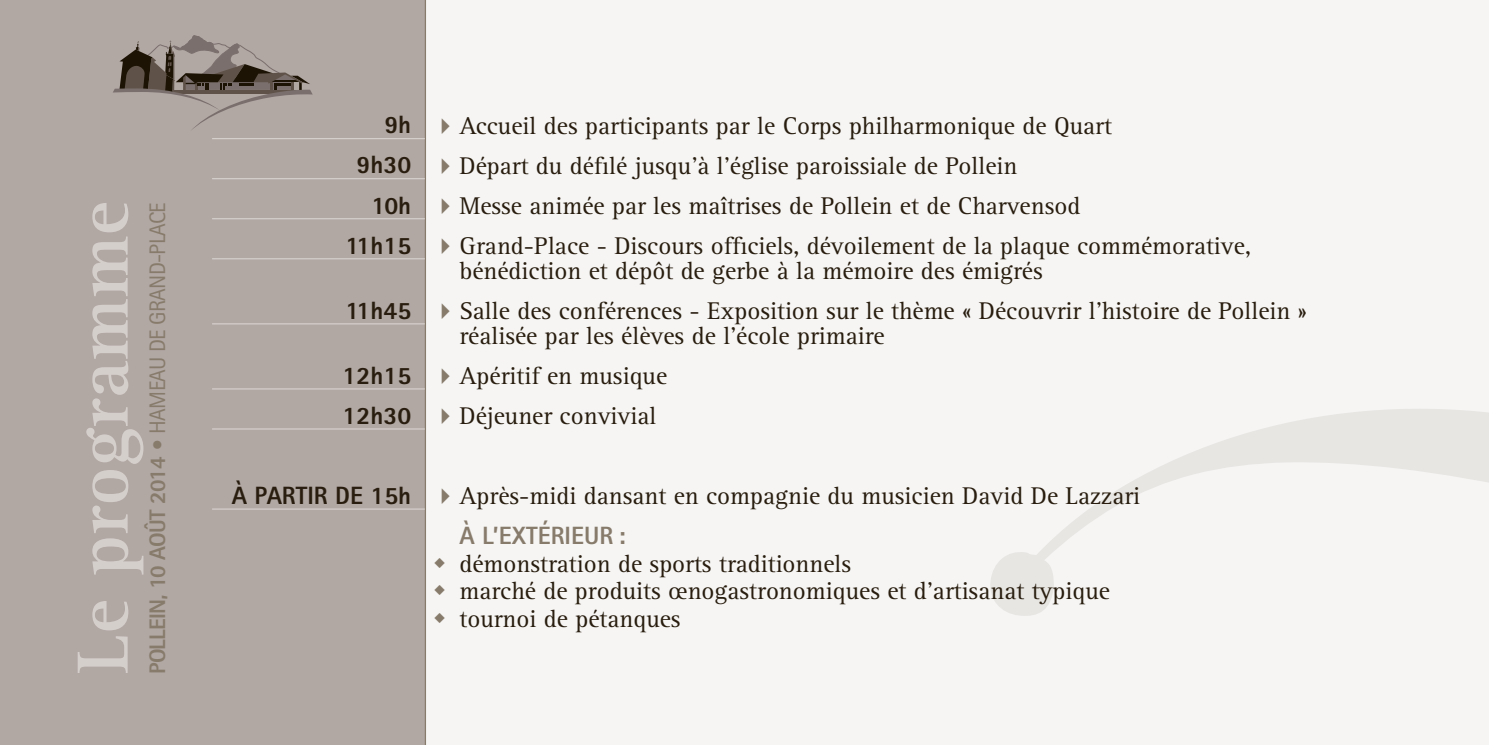
<style>
.page{position:relative;width:1489px;height:745px;background:#fff}
.page>*{position:absolute;margin:0;border:0;box-sizing:border-box;transform-origin:0 0}
.t1{font:700 75px "Rotis Serif";color:#d5cfcc}
.t2{font:25px/25px "Rotis Serif";color:#281d0e}
.t3{font:800 25px/40px "Rotis Sans Serif";color:#281d0e;text-align:right}
.t4{font:800 25px "Rotis Sans Serif";color:#877b6b}
.t5{font:800 22.5px "Rotis Sans Serif";letter-spacing:-.03em;color:#877b6b}
.s1{font-weight:400}
.s2{color:#877b6b}
</style>
<div class="page">
<div style="left:425px;top:0;width:1063px;height:744px;background:#f6f5f4"></div>
<svg style="left:990px;top:409px;width:498px;height:207px"></svg>
<div style="left:0;top:0;width:425px;height:744px;background:#b1a7a3"></div>
<hr style="left:425px;top:0;width:1px;height:744px;background:#877b6b">
<hr style="left:212px;top:138px;width:213px;height:1px;background:#d5cfcc">
<hr style="left:212px;top:178px;width:213px;height:1px;background:#d5cfcc">
<hr style="left:212px;top:218px;width:213px;height:1px;background:#d5cfcc">
<hr style="left:212px;top:258px;width:213px;height:1px;background:#d5cfcc">
<hr style="left:212px;top:323px;width:213px;height:1px;background:#d5cfcc">
<hr style="left:212px;top:388px;width:213px;height:1px;background:#d5cfcc">
<hr style="left:212px;top:428px;width:213px;height:1px;background:#d5cfcc">
<hr style="left:212px;top:508px;width:213px;height:1px;background:#d5cfcc">
<svg style="left:113px;top:35px;width:200px;height:95px"></svg>
<h1 class="t1" style="left:59px;top:673px;width:474px;rotate:-90deg">Le programme</h1>
<p class="t5" style="left:143px;top:673px;width:473px;rotate:-90deg">POLLEIN, 10 AOÛT 2014 • <span class="s1">Hameau de Grand-Place</span></p>
<p class="t3" style="left:345px;top:105px;width:67px">9H<br>9H30<br>10H<br>11H15</p>
<p class="t3" style="left:345px;top:290px;width:67px">11H45</p>
<p class="t3" style="left:342px;top:355px;width:70px;text-align:left">12H15<br>12H30</p>
<p class="t3" style="left:232px;top:475px;width:181px">À PARTIR DE 15H</p>
<p class="t2" style="left:432px;top:113px;width:681px"><span class="s2">✔</span>Accueil des participants par le Corps philharmonique de Quart</p>
<p class="t2" style="left:432px;top:153px;width:586px"><span class="s2">✔</span>Départ du défilé jusqu’à l’église paroissiale de Pollein</p>
<p class="t2" style="left:432px;top:193px;width:649px"><span class="s2">✔</span>Messe animée par les maîtrises de Pollein et de Charvensod</p>
<p class="t2" style="left:459px;top:233px;width:793px;text-indent:-27px"><span class="s2">✔</span>Grand-Place - Discours officiels, dévoilement de la plaque commémorative, bénédiction et dépôt de gerbe à la mémoire des émigrés</p>
<p class="t2" style="left:459px;top:298px;width:849px;text-indent:-27px"><span class="s2">✔</span>Salle des conférences - Exposition sur le thème « Découvrir l’histoire de Pollein » réalisée par les élèves de l’école primaire</p>
<p class="t2" style="left:432px;top:363px;width:236px"><span class="s2">✔</span>Apéritif en musique</p>
<p class="t2" style="left:432px;top:403px;width:225px"><span class="s2">✔</span>Déjeuner convivial</p>
<p class="t2" style="left:432px;top:483px;width:709px"><span class="s2">✔</span>Après-midi dansant en compagnie du musicien David De Lazzari</p>
<p class="t4" style="left:459px;top:519px;width:168px">À L’EXTÉRIEUR :</p>
<p class="t2" style="left:459px;top:550px;width:652px;line-height:27.5px">démonstration de sports traditionnels<br>marché de produits œnogastronomiques et d’artisanat typique tournoi de pétanques</p>
</div>
